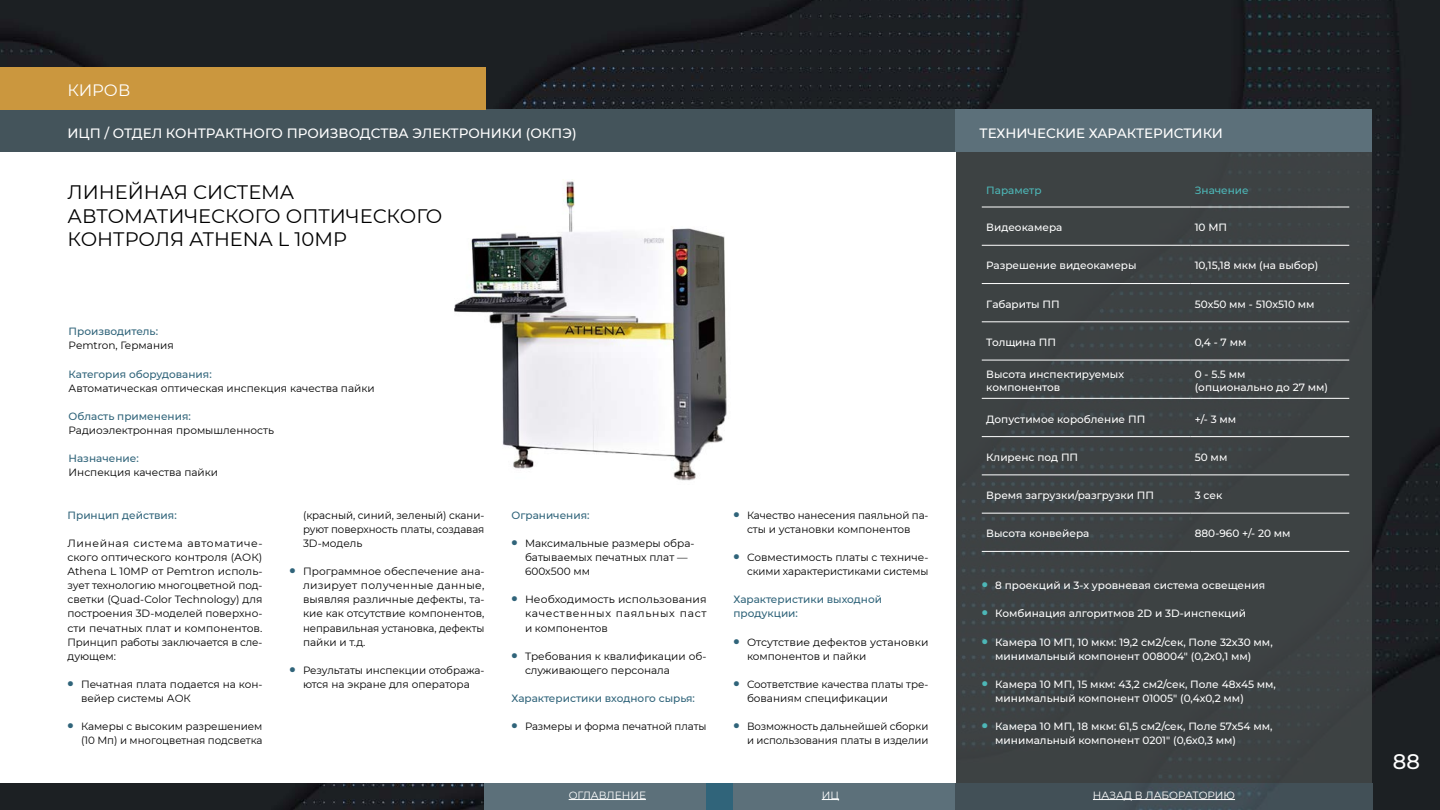
<style>
.page{position:relative;width:1440px;height:810px;background:#fff}
.page>*{position:absolute;margin:0;border:0;box-sizing:border-box;transform-origin:0 0}
.t1{font:500 21px "Montserrat";color:#fff}
.t2{font:19.5px/23.4px "Montserrat";color:#000}
.t3{font:16.5px "Montserrat";color:#fff}
.t4{font:500 13.5px "Montserrat";color:#fff}
.t5{font:10.5px/14.1px "Montserrat";letter-spacing:-.005em;color:#000}
.t6{font:500 10.5px/14.1px "Montserrat";color:#fff}
.t7{font:500 10.5px/14.1px "Montserrat";color:#30647a}
.t8{font:10.5px "Montserrat";color:#fff}
.t9{font:500 10.5px "Montserrat";color:#4db7b7}
.s1{font-weight:900;font-size:15px;color:#30647a}
.s2{font-weight:900;font-size:15px;color:#4db7b7}
</style>
<div class="page">
<img style="left:0;top:0;width:1440px;height:810px">
<div style="left:956px;top:110px;width:416px;height:673px;background:#3d4243"></div>
<div style="left:0;top:110px;width:956px;height:673px;background:#fff"></div>
<div style="left:0;top:110px;width:955px;height:42px;background:#44545b"></div>
<div style="left:956px;top:110px;width:416px;height:42px;background:#5c707a"></div>
<div style="left:0;top:68px;width:486px;height:42px;background:#cb973e"></div>
<div style="left:484px;top:783px;width:222px;height:27px;background:#5c707a"></div>
<div style="left:734px;top:783px;width:222px;height:27px;background:#5c707a"></div>
<div style="left:954px;top:783px;width:418px;height:27px;background:#425057"></div>
<div style="left:706px;top:783px;width:28px;height:27px;background:#30647a"></div>
<img style="left:454px;top:181px;width:273px;height:300px">
<hr style="left:569px;top:799px;width:77px;height:1px;background:#fff">
<hr style="left:982px;top:245px;width:208px;height:1px;background:#fff">
<hr style="left:1190px;top:245px;width:159px;height:1px;background:#fff">
<hr style="left:982px;top:283px;width:208px;height:1px;background:#fff">
<hr style="left:1190px;top:283px;width:159px;height:1px;background:#fff">
<hr style="left:982px;top:322px;width:208px;height:1px;background:#fff">
<hr style="left:1190px;top:322px;width:159px;height:1px;background:#fff">
<hr style="left:982px;top:360px;width:208px;height:1px;background:#fff">
<hr style="left:982px;top:398px;width:208px;height:1px;background:#fff">
<hr style="left:982px;top:436px;width:208px;height:1px;background:#fff">
<hr style="left:982px;top:475px;width:208px;height:1px;background:#fff">
<hr style="left:982px;top:513px;width:208px;height:1px;background:#fff">
<hr style="left:982px;top:551px;width:208px;height:1px;background:#fff">
<hr style="left:1190px;top:360px;width:159px;height:1px;background:#fff">
<hr style="left:1190px;top:398px;width:159px;height:1px;background:#fff">
<hr style="left:1190px;top:436px;width:159px;height:1px;background:#fff">
<hr style="left:1190px;top:475px;width:159px;height:1px;background:#fff">
<hr style="left:1190px;top:513px;width:159px;height:1px;background:#fff">
<hr style="left:1190px;top:551px;width:159px;height:1px;background:#fff">
<hr style="left:982px;top:207px;width:208px;height:1px;background:#fff">
<hr style="left:1190px;top:207px;width:159px;height:1px;background:#fff">
<svg style="left:822px;top:799px;width:17px;height:1px"></svg>
<hr style="left:1093px;top:799px;width:142px;height:1px;background:#fff">
<h3 class="t3" style="left:68px;top:79px;width:64px">КИРОВ</h3>
<p class="t4" style="left:68px;top:124px;width:511px">ИЦП / ОТДЕЛ КОНТРАКТНОГО ПРОИЗВОДСТВА ЭЛЕКТРОНИКИ (ОКПЭ)</p>
<h2 class="t2" style="left:68px;top:180px;width:376px">ЛИНЕЙНАЯ СИСТЕМА<br>АВТОМАТИЧЕСКОГО ОПТИЧЕСКОГО<br>КОНТРОЛЯ ATHENA L 10MP</h2>
<p class="t7" style="left:69px;top:324px;width:91px">Производитель:</p>
<p class="t5" style="left:69px;top:338px;width:107px">Pemtron, Германия</p>
<p class="t7" style="left:69px;top:367px;width:145px">Категория оборудования:</p>
<p class="t5" style="left:69px;top:381px;width:308px">Автоматическая оптическая инспекция качества пайки</p>
<p class="t7" style="left:69px;top:409px;width:124px">Область применения:</p>
<p class="t5" style="left:69px;top:423px;width:207px">Радиоэлектронная промышленность</p>
<p class="t7" style="left:69px;top:451px;width:72px">Назначение:</p>
<p class="t5" style="left:69px;top:465px;width:151px">Инспекция качества пайки</p>
<p class="t7" style="left:68px;top:508px;width:111px">Принцип действия:</p>
<p class="t5" style="left:68px;top:536px;width:197px;text-align:justify">Линейная система автоматиче&shy;ского оптического контроля (АОК)<br>Athena L 10MP от Pemtron исполь&shy;зует технологию многоцветной под&shy;светки (Quad-Color Technology) для построения 3D-моделей поверхно&shy;сти печатных плат и компонентов.<br>Принцип работы заключается в сле&shy;дующем:</p>
<p class="t5" style="left:81px;top:677px;width:183px;text-indent:-14px"><span class="s1">•</span> Печатная плата подается на кон&shy;вейер системы АОК</p>
<p class="t5" style="left:68px;top:719px;width:197px;text-align:right"><span class="s1">•</span> Камеры с высоким разрешением (10 Мп) и многоцветная подсветка</p>
<p class="t5" style="left:303px;top:508px;width:183px;text-align:justify">(красный, синий, зеленый) скани&shy;руют поверхность платы, создавая 3D-модель</p>
<p class="t5" style="left:303px;top:564px;width:183px;text-align:justify;text-indent:-14px"><span class="s1">•</span> Программное обеспечение ана&shy;лизирует полученные данные, выявляя различные дефекты, та&shy;кие как отсутствие компонентов, неправильная установка, дефекты пайки и т.д.</p>
<p class="t5" style="left:290px;top:663px;width:197px;text-align:center"><span class="s1">•</span> Результаты инспекции отобража&shy;ются на экране для оператора</p>
<p class="t7" style="left:511px;top:508px;width:80px">Ограничения:</p>
<p class="t5" style="left:525px;top:536px;width:171px;text-indent:-14px"><span class="s1">•</span> Максимальные размеры обра&shy;батываемых печатных плат —<br>600x500 мм</p>
<p class="t5" style="left:525px;top:592px;width:183px;text-align:justify;text-indent:-14px"><span class="s1">•</span> Необходимость использования качественных паяльных паст и компонентов</p>
<p class="t5" style="left:525px;top:649px;width:183px;text-indent:-14px"><span class="s1">•</span> Требования к квалификации об&shy;служивающего персонала</p>
<p class="t7" style="left:512px;top:691px;width:185px">Характеристики входного сырья:</p>
<p class="t5" style="left:512px;top:719px;width:197px"><span class="s1">•</span> Размеры и форма печатной платы</p>
<p class="t8" style="left:569px;top:788px;width:79px">ОГЛАВЛЕНИЕ</p>
<p class="t5" style="left:734px;top:508px;width:197px;text-align:center"><span class="s1">•</span> Качество нанесения паяльной па&shy;сты и установки компонентов</p>
<p class="t5" style="left:734px;top:550px;width:197px;text-align:right"><span class="s1">•</span> Совместимость платы с техниче&shy;скими характеристиками системы</p>
<p class="t7" style="left:734px;top:592px;width:150px">Характеристики выходной продукции:</p>
<p class="t5" style="left:747px;top:634px;width:183px;text-indent:-14px"><span class="s1">•</span> Отсутствие дефектов установки компонентов и пайки</p>
<p class="t5" style="left:747px;top:677px;width:183px;text-indent:-14px"><span class="s1">•</span> Соответствие качества платы тре&shy;бованиям спецификации</p>
<p class="t5" style="left:734px;top:719px;width:196px;text-align:right"><span class="s1">•</span> Возможность дальнейшей сборки и использования платы в изделии</p>
<p class="t4" style="left:980px;top:124px;width:245px">ТЕХНИЧЕСКИЕ ХАРАКТЕРИСТИКИ</p>
<p class="t9" style="left:986px;top:183px;width:57px">Параметр</p>
<p class="t9" style="left:1195px;top:183px;width:56px">Значение</p>
<p class="t6" style="left:986px;top:220px;width:78px">Видеокамера</p>
<p class="t6" style="left:1195px;top:220px;width:34px">10 МП</p>
<p class="t6" style="left:986px;top:258px;width:152px">Разрешение видеокамеры</p>
<p class="t6" style="left:1195px;top:258px;width:125px">10,15,18 мкм (на выбор)</p>
<p class="t6" style="left:986px;top:297px;width:75px">Габариты ПП</p>
<p class="t6" style="left:1195px;top:297px;width:121px">50х50 мм - 510х510 мм</p>
<p class="t6" style="left:986px;top:335px;width:71px">Толщина ПП</p>
<p class="t6" style="left:1195px;top:335px;width:53px">0,4 - 7 мм</p>
<p class="t6" style="left:986px;top:368px;width:139px;line-height:12.6px">Высота инспектируемых компонентов</p>
<p class="t6" style="left:1195px;top:368px;width:135px;line-height:12.6px">0 - 5.5 мм<br>(опционально до 27 мм)</p>
<p class="t6" style="left:986px;top:411px;width:161px">Допустимое коробление ПП</p>
<p class="t6" style="left:1195px;top:411px;width:43px">+/- 3 мм</p>
<p class="t6" style="left:986px;top:450px;width:93px">Клиренс под ПП</p>
<p class="t6" style="left:1195px;top:450px;width:34px">50 мм</p>
<p class="t6" style="left:986px;top:488px;width:169px">Время загрузки/разгрузки ПП</p>
<p class="t6" style="left:1195px;top:488px;width:29px">3 сек</p>
<p class="t6" style="left:986px;top:526px;width:105px">Высота конвейера</p>
<p class="t6" style="left:1195px;top:526px;width:97px">880-960 +/- 20 мм</p>
<p class="t6" style="left:982px;top:578px;width:285px"><span class="s2">•</span> 8 проекций и 3-х уровневая система освещения</p>
<p class="t6" style="left:982px;top:606px;width:266px"><span class="s2">•</span> Комбинация алгоритмов 2D и 3D-инспекций</p>
<p class="t6" style="left:995px;top:634px;width:279px;text-indent:-14px"><span class="s2">•</span> Камера 10 МП, 10 мкм: 19,2 см2/сек, Поле 32x30 мм, минимальный компонент 008004" (0,2х0,1 мм)</p>
<p class="t6" style="left:995px;top:677px;width:282px;text-indent:-14px"><span class="s2">•</span> Камера 10 МП, 15 мкм: 43,2 см2/сек, Поле 48x45 мм, минимальный компонент 01005" (0,4х0,2 мм)</p>
<p class="t6" style="left:995px;top:719px;width:279px;text-indent:-14px"><span class="s2">•</span> Камера 10 МП, 18 мкм: 61,5 см2/сек, Поле 57x54 мм, минимальный компонент 0201" (0,6х0,3 мм)</p>
<p class="t8" style="left:822px;top:788px;width:19px">ИЦ</p>
<p class="t8" style="left:1093px;top:788px;width:144px">НАЗАД В ЛАБОРАТОРИЮ</p>
<h1 class="t1" style="left:1393px;top:746px;width:29px">88</h1>
</div>
